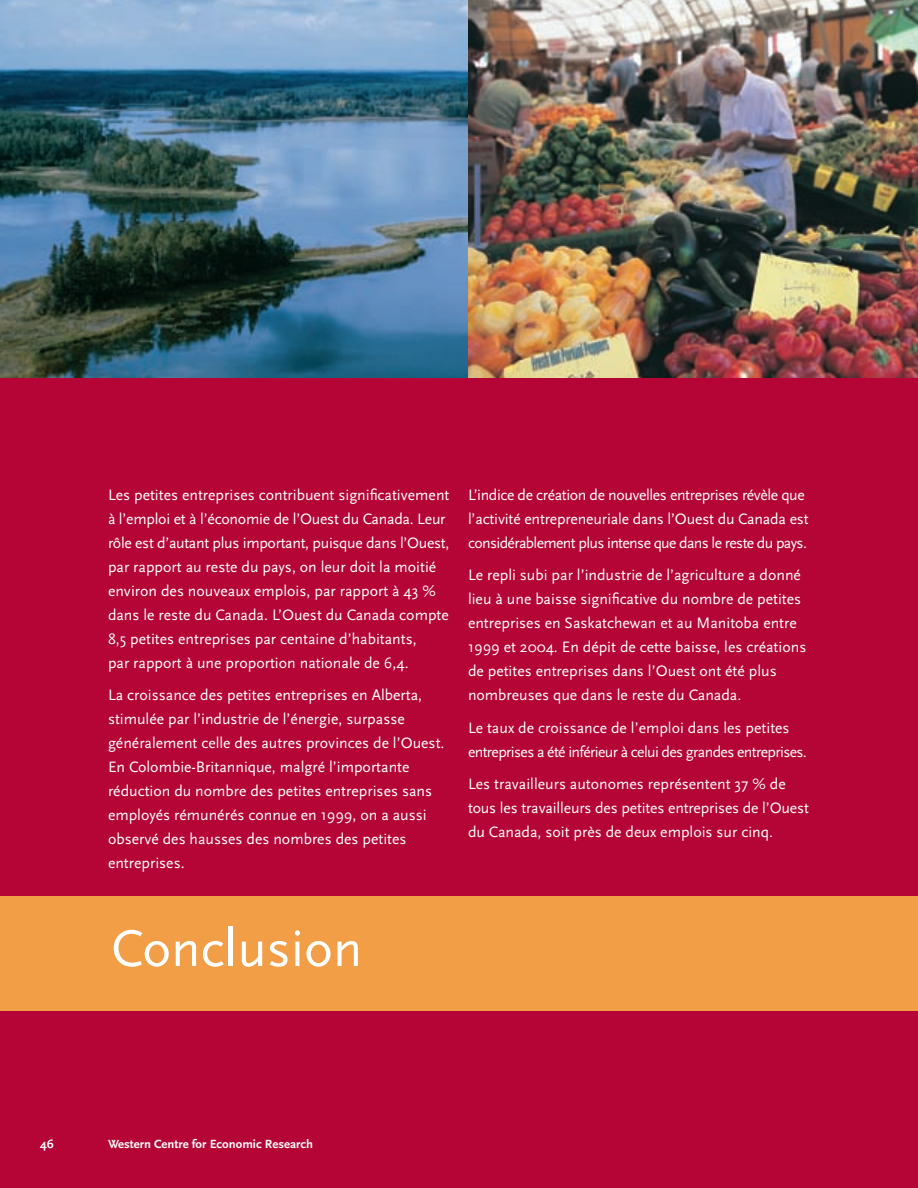
<style>
.page{position:relative;width:918px;height:1188px;background:#fff}
.page>*{position:absolute;margin:0;border:0;box-sizing:border-box;transform-origin:0 0}
.t1{font:54px "Scala Sans";color:#fff}
.t2{font:15.75px/24px "Scala Sans";color:#fff}
.t3{font:15.75px/24px "Scala Sans";letter-spacing:-.025em;color:#fff}
.t4{font:15.75px/24px "Scala Sans";letter-spacing:-.04em;color:#fff}
.t5{font:700 12.3px "Scala Sans";color:#fff}
</style>
<div class="page">
<img style="left:0;top:0;width:468px;height:378px">
<div style="left:0;top:378px;width:918px;height:810px;background:#b50536"></div>
<img style="left:468px;top:0;width:450px;height:378px">
<div style="left:0;top:896px;width:918px;height:114px;background:#f29e47"></div>
<p class="t2" style="left:108px;top:483px;width:343px">Les petites entreprises contribuent significativement à l’emploi et à l’économie de l’Ouest du Canada. Leur rôle est d’autant plus important, puisque dans l’Ouest, par rapport au reste du pays, on leur doit la moitié environ des nouveaux emplois, par rapport à 43 % dans le reste du Canada. L’Ouest du Canada compte 8,5 petites entreprises par centaine d’habitants,<br>par rapport à une proportion nationale de 6,4.</p>
<p class="t2" style="left:108px;top:683px;width:338px">La croissance des petites entreprises en Alberta, stimulée par l’industrie de l’énergie, surpasse généralement celle des autres provinces de l’Ouest.<br>En Colombie-Britannique, malgré l’importante réduction du nombre des petites entreprises sans employés rémunérés connue en 1999, on a aussi observé des hausses des nombres des petites entreprises.</p>
<p class="t3" style="left:468px;top:483px;width:342px">L’indice de création de nouvelles entreprises révèle que l’activité entrepreneuriale dans l’Ouest du Canada est considérablement plus intense que dans le reste du pays.</p>
<p class="t2" style="left:468px;top:563px;width:340px">Le repli subi par l’industrie de l’agriculture a donné lieu à une baisse significative du nombre de petites entreprises en Saskatchewan et au Manitoba entre 1999 et 2004. En dépit de cette baisse, les créations de petites entreprises dans l’Ouest ont été plus nombreuses que dans le reste du Canada.</p>
<p class="t4" style="left:468px;top:716px;width:340px">Le taux de croissance de l’emploi dans les petites entreprises a été inférieur à celui des grandes entreprises.</p>
<p class="t2" style="left:468px;top:773px;width:342px">Les travailleurs autonomes représentent 37 % de tous les travailleurs des petites entreprises de l’Ouest du Canada, soit près de deux emplois sur cinq.</p>
<h1 class="t1" style="left:111px;top:919px;width:253px">Conclusion</h1>
<p class="t5" style="left:40px;top:1137px;width:8px">46</p>
<p class="t5" style="left:108px;top:1137px;width:206px">Western Centre for Economic Research</p>
</div>
